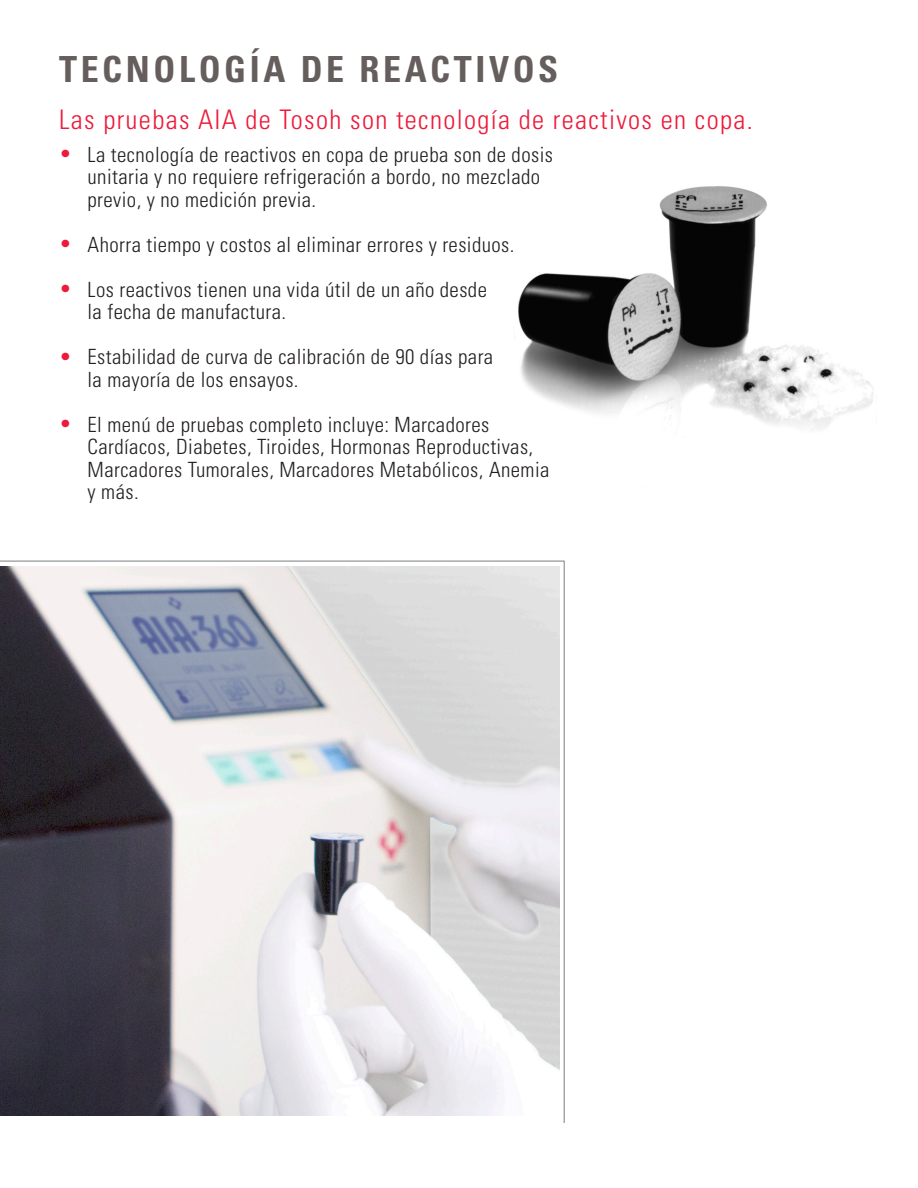
<style>
.page{position:relative;width:918px;height:1188px;background:#fff}
.page>*{position:absolute;margin:0;border:0;box-sizing:border-box;transform-origin:0 0}
.t1{font:700 condensed 36px "Univers LT Std";letter-spacing:.1em;color:#655e5c}
.heading_1{font:300 condensed 27px "Univers LT Std";letter-spacing:.05em;color:#ed1a3a}
.heading_1-2{font:300 condensed 21px/22.5px "Univers LT Std";letter-spacing:.02em;color:#231f20}
.t2{font:300 condensed 21px "Univers LT Std";color:#ed1a3a}
</style>
<div class="page">
<img style="left:0;top:566px;width:559px;height:550px">
<img style="left:518px;top:186px;width:356px;height:244px">
<hr style="left:0;top:561px;width:564px;height:1px;background:#7a7c7f">
<hr style="left:564px;top:561px;width:1px;height:562px;background:#7a7c7f">
<p class="t1" style="left:59px;top:47px;width:501px">TECNOLOGÍA DE REACTIVOS</p>
<p class="heading_1" style="left:59px;top:103px;width:695px">Las pruebas AIA de Tosoh son tecnología de reactivos en copa.</p>
<p class="heading_1-2" style="left:88px;top:143px;width:467px">La tecnología de reactivos en copa de prueba son de dosis unitaria y no requiere refrigeración a bordo, no mezclado previo, y no medición previa.</p>
<p class="heading_1-2" style="left:88px;top:233px;width:428px">Ahorra tiempo y costos al eliminar errores y residuos.</p>
<p class="heading_1-2" style="left:88px;top:278px;width:401px">Los reactivos tienen una vida útil de un año desde</p>
<p class="heading_1-2" style="left:88px;top:301px;width:200px">la fecha de manufactura.</p>
<p class="heading_1-2" style="left:88px;top:346px;width:407px">Estabilidad de curva de calibración de 90 días para</p>
<p class="heading_1-2" style="left:88px;top:368px;width:213px">la mayoría de los ensayos.</p>
<p class="heading_1-2" style="left:88px;top:413px;width:463px">El menú de pruebas completo incluye: Marcadores<br>Cardíacos, Diabetes, Tiroides, Hormonas Reproductivas,<br>Marcadores Tumorales, Marcadores Metabólicos, Anemia</p>
<p class="heading_1-2" style="left:88px;top:481px;width:53px">y más.</p>
<p class="t2" style="left:59px;top:141px;width:14px">•</p>
<p class="t2" style="left:59px;top:231px;width:14px">•</p>
<p class="t2" style="left:59px;top:276px;width:14px">•</p>
<p class="t2" style="left:59px;top:344px;width:14px">•</p>
<p class="t2" style="left:59px;top:411px;width:14px">•</p>
</div>
